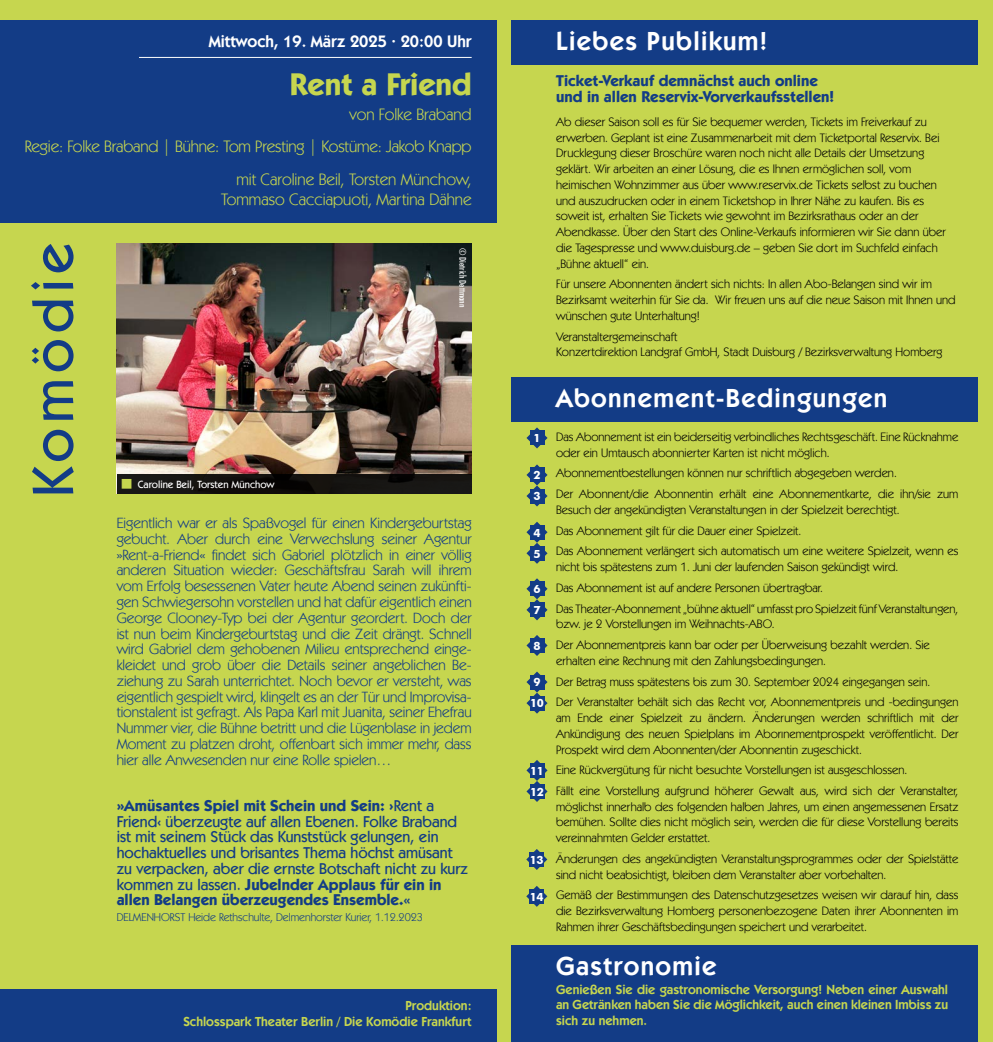
<style>
.page{position:relative;width:993px;height:1042px;background:#fff}
.page>*{position:absolute;margin:0;border:0;box-sizing:border-box;transform-origin:0 0}
.t1{font:500 57.75px "Kabel IT Cby BT";letter-spacing:.1em;color:#133c86}
.t2{font:700 31.5px "Kabel IT Cby BT";color:#c6d64f}
.t3{font:600 26.25px "Kabel IT Cby BT";letter-spacing:.05em;color:#fff}
.t4{font:16.62px/32.4px "Kabel IT Cby BT";color:#c6d64f;text-align:right}
.t5{font:600 16.62px "Kabel IT Cby BT";color:#fff}
.t6{font:500 15.75px/15.8px "Kabel IT Cby BT";color:#133c86}
.t7{font:700 15.75px/15.8px "Kabel IT Cby BT";color:#133c86}
.t8{font:14.88px/15.8px "Kabel IT Cby BT";color:#133c86;text-align:justify}
.t9{font:600 13.12px/15.8px "Kabel IT Cby BT";color:#c6d64f;text-align:justify}
.t10{font:12.25px/15.8px "Kabel IT Cby BT";color:#000}
.t11{font:11.38px "Kabel IT Cby BT";color:#133c86}
.t12{font:700 11.38px/21px "Futura BT";letter-spacing:-.05em;color:#fff}
.t13{font:500 10.5px "Kabel IT Cby BT";color:#fff}
.t14{font:500 condensed 8.75px "Futura";color:#fff}
.s1{color:#c6d64f}
.s2{font-weight:700}
</style>
<div class="page">
<div style="left:0;top:0;width:992px;height:1042px;background:#c6d64f"></div>
<div style="left:511px;top:377px;width:466px;height:45px;background:#133c86"></div>
<div style="left:511px;top:20px;width:466px;height:44px;background:#133c86"></div>
<svg style="left:526px;top:427px;width:21px;height:21px"></svg>
<div style="left:529px;top:430px;width:15px;height:15px;background:#133c86"></div>
<svg style="left:526px;top:464px;width:21px;height:42px"></svg>
<div style="left:529px;top:488px;width:15px;height:15px;background:#133c86"></div>
<svg style="left:526px;top:522px;width:21px;height:42px"></svg>
<div style="left:529px;top:546px;width:15px;height:15px;background:#133c86"></div>
<svg style="left:526px;top:578px;width:21px;height:42px"></svg>
<div style="left:529px;top:602px;width:15px;height:15px;background:#133c86"></div>
<svg style="left:526px;top:635px;width:21px;height:21px"></svg>
<div style="left:529px;top:638px;width:15px;height:15px;background:#133c86"></div>
<svg style="left:526px;top:671px;width:21px;height:42px"></svg>
<div style="left:529px;top:696px;width:15px;height:14px;background:#133c86"></div>
<svg style="left:526px;top:760px;width:21px;height:42px"></svg>
<div style="left:529px;top:784px;width:15px;height:15px;background:#133c86"></div>
<svg style="left:526px;top:849px;width:21px;height:21px"></svg>
<div style="left:529px;top:852px;width:15px;height:15px;background:#133c86"></div>
<svg style="left:526px;top:886px;width:21px;height:21px"></svg>
<div style="left:529px;top:889px;width:15px;height:15px;background:#133c86"></div>
<div style="left:511px;top:945px;width:466px;height:40px;background:#133c86"></div>
<div style="left:511px;top:983px;width:466px;height:59px;background:#133c86"></div>
<div style="left:0;top:20px;width:496px;height:203px;background:#133c86"></div>
<hr style="left:139px;top:57px;width:332px;height:1px;background:#fff">
<div style="left:0;top:990px;width:496px;height:52px;background:#133c86"></div>
<img style="left:117px;top:243px;width:354px;height:231px">
<svg style="left:117px;top:474px;width:354px;height:20px;background:#12110f"></svg>
<h3 class="t5" style="left:209px;top:31px;width:264px">Mittwoch, 19. März 2025 · 20:00 Uhr</h3>
<h2 class="t2" style="left:290px;top:64px;width:183px">Rent a Friend</h2>
<h3 class="t4" style="left:25px;top:98px;width:448px">von Folke Braband<br>Regie: Folke Braband | Bühne: Tom Presting | Kostüme: Jakob Knapp mit Caroline Beil, Torsten Münchow,</h3>
<h3 class="t4" style="left:221px;top:182px;width:252px">Tommaso Cacciapuoti, Martina Dähne</h3>
<h1 class="t1" style="left:17px;top:497px;width:255px;rotate:-90deg">Komödie</h1>
<p class="t13" style="left:122px;top:478px;width:154px"><span class="s1">■</span> Caroline Beil, Torsten Münchow</p>
<p class="t14" style="left:468px;top:248px;width:61px;rotate:90deg">© Dietrich Dettmann</p>
<p class="t8" style="left:117px;top:515px;width:356px">Eigentlich war er als Spaßvogel für einen Kindergeburtstag gebucht. Aber durch eine Verwechslung seiner Agentur »Rent-a-Friend« findet sich Gabriel plötzlich in einer völlig anderen Situation wieder: Geschäftsfrau Sarah will ihrem vom Erfolg besessenen Vater heute Abend seinen zukünfti&shy;gen Schwiegersohn vorstellen und hat dafür eigentlich einen George Clooney-Typ bei der Agentur geordert. Doch der ist nun beim Kindergeburtstag und die Zeit drängt. Schnell wird Gabriel dem gehobenen Milieu entsprechend einge&shy;kleidet und grob über die Details seiner angeblichen Be&shy;ziehung zu Sarah unterrichtet. Noch bevor er versteht, was eigentlich gespielt wird, klingelt es an der Tür und Improvisa&shy;tionstalent ist gefragt. Als Papa Karl mit Juanita, seiner Ehefrau Nummer vier, die Bühne betritt und die Lügenblase in jedem Moment zu platzen droht, offenbart sich immer mehr, dass hier alle Anwesenden nur eine Rolle spielen…</p>
<p class="t6" style="left:117px;top:797px;width:353px"><span class="s2">»Amüsantes Spiel mit Schein und Sein: ›</span>Rent a Friend‹ überzeugte auf allen Ebenen. Folke Braband ist mit seinem Stück das Kunststück gelungen, ein hochaktuelles und brisantes Thema höchst amüsant zu verpacken, aber die ernste Botschaft nicht zu kurz kommen zu lassen. <span class="s2">Jubelnder Applaus für ein in allen Belangen überzeugendes Ensemble.</span>«</p>
<p class="t11" style="left:117px;top:910px;width:308px">DELMENHORST Heide Rethschulte, Delmenhorster Kurier, 1.12.2023</p>
<p class="t9" style="left:183px;top:997px;width:290px;text-align:right">Produktion:<br>Schlosspark Theater Berlin / Die Komödie Frankfurt</p>
<h3 class="t3" style="left:556px;top:25px;width:212px">Liebes Publikum!</h3>
<p class="t7" style="left:556px;top:73px;width:279px">Ticket-Verkauf demnächst auch online und in allen Reservix-Vorverkaufsstellen!</p>
<p class="t10" style="left:556px;top:113px;width:391px">Ab dieser Saison soll es für Sie bequemer werden, Tickets im Freiverkauf zu erwerben. Geplant ist eine Zusammenarbeit mit dem Ticketportal Reservix. Bei Drucklegung dieser Broschüre waren noch nicht alle Details der Umsetzung geklärt. Wir arbeiten an einer Lösung, die es Ihnen ermöglichen soll, vom heimischen Wohnzimmer aus über www.reservix.de Tickets selbst zu buchen und auszudrucken oder in einem Ticketshop in Ihrer Nähe zu kaufen. Bis es soweit ist, erhalten Sie Tickets wie gewohnt im Bezirksrathaus oder an der Abendkasse. Über den Start des Online-Verkaufs informieren wir Sie dann über die Tagespresse und www.duisburg.de – geben Sie dort im Suchfeld einfach „Bühne aktuell“ ein.</p>
<p class="t10" style="left:556px;top:276px;width:401px">Für unsere Abonnenten ändert sich nichts: In allen Abo-Belangen sind wir im<br>Bezirksamt weiterhin für Sie da. Wir freuen uns auf die neue Saison mit Ihnen und wünschen gute Unterhaltung!</p>
<p class="t10" style="left:556px;top:328px;width:387px">Veranstaltergemeinschaft<br>Konzertdirektion Landgraf GmbH, Stadt Duisburg / Bezirksverwaltung Homberg</p>
<p class="t12" style="left:533px;top:428px;width:9px">1</p>
<p class="t12" style="left:533px;top:465px;width:9px">2<br>3</p>
<p class="t12" style="left:533px;top:522px;width:9px">4<br>5</p>
<p class="t12" style="left:533px;top:578px;width:9px">6<br>7</p>
<p class="t12" style="left:533px;top:635px;width:9px">8</p>
<p class="t12" style="left:530px;top:672px;width:15px">9<br>10</p>
<p class="t12" style="left:530px;top:760px;width:15px">11<br>12</p>
<p class="t12" style="left:530px;top:849px;width:15px">13</p>
<p class="t12" style="left:530px;top:886px;width:15px">14</p>
<h3 class="t3" style="left:556px;top:382px;width:332px">Abonnement-Bedingungen</h3>
<p class="t10" style="left:556px;top:429px;width:403px">Das Abonnement ist ein beiderseitig verbindliches Rechtsgeschäft. Eine Rücknahme oder ein Umtausch abonnierter Karten ist nicht möglich.</p>
<p class="t10" style="left:556px;top:463px;width:403px;line-height:20.7px">Abonnementbestellungen können nur schriftlich abgegeben werden.<br>Der Abonnent/die Abonnentin erhält eine Abonnementkarte, die ihn/sie zum</p>
<p class="t10" style="left:556px;top:499px;width:404px;line-height:20.7px">Besuch der angekündigten Veranstaltungen in der Spielzeit berechtigt.<br>Das Abonnement gilt für die Dauer einer Spielzeit.<br>Das Abonnement verlängert sich automatisch um eine weitere Spielzeit, wenn es</p>
<p class="t10" style="left:556px;top:556px;width:403px;line-height:20.7px">nicht bis spätestens zum 1. Juni der laufenden Saison gekündigt wird.<br>Das Abonnement ist auf andere Personen übertragbar.<br>Das Theater-Abonnement „bühne aktuell“ umfasst pro Spielzeit fünf Veranstaltungen,</p>
<p class="t10" style="left:556px;top:613px;width:375px;line-height:20.7px">bzw. je 2 Vorstellungen im Weihnachts-ABO.<br>Der Abonnementpreis kann bar oder per Überweisung bezahlt werden. Sie</p>
<p class="t10" style="left:556px;top:650px;width:403px;line-height:20.7px">erhalten eine Rechnung mit den Zahlungsbedingungen.<br>Der Betrag muss spätestens bis zum 30. September 2024 eingegangen sein.<br>Der Veranstalter behält sich das Recht vor, Abonnementpreis und -bedingungen</p>
<p class="t10" style="left:556px;top:709px;width:404px;text-align:justify">am Ende einer Spielzeit zu ändern. Änderungen werden schriftlich mit der Ankündigung des neuen Spielplans im Aborınementprospekt veröffentlicht. Der Prospekt wird dem Abonnenten/der Abonnentin zugeschickt.</p>
<p class="t10" style="left:556px;top:759px;width:404px;line-height:20.7px">Eine Rückvergütung für nicht besuchte Vorstellungen ist ausgeschlossen.<br>Fällt eine Vorstellung aufgrund höherer Gewalt aus, wird sich der Veranstalter,</p>
<p class="t10" style="left:556px;top:798px;width:404px;text-align:justify">möglichst innerhalb des folgenden halben Jahres, um einen angemessenen Ersatz bemühen. Sollte dies nicht möglich sein, werden die für diese Vorstellung bereits vereinnahmten Gelder erstattet.</p>
<p class="t10" style="left:556px;top:850px;width:403px">Änderungen des angekündigten Veranstaltungsprogrammes oder der Spielstätte sind nicht beabsichtigt, bleiben dem Veranstalter aber vorbehalten.</p>
<p class="t10" style="left:556px;top:887px;width:403px;text-align:justify">Gemäß der Bestimmungen des Datenschutzgesetzes weisen wir darauf hin, dass die Bezirksverwaltung Homberg personenbezogene Daten ihrer Abonnenten im Rahmen ihrer Geschäftsbedingungen speichert und verarbeitet.</p>
<h3 class="t3" style="left:556px;top:950px;width:162px">Gastronomie</h3>
<p class="t9" style="left:556px;top:981px;width:393px">Genießen Sie die gastronomische Versorgung! Neben einer Auswahl an Getränken haben Sie die Möglichkeit, auch einen kleinen Imbiss zu sich zu nehmen.</p>
</div>
